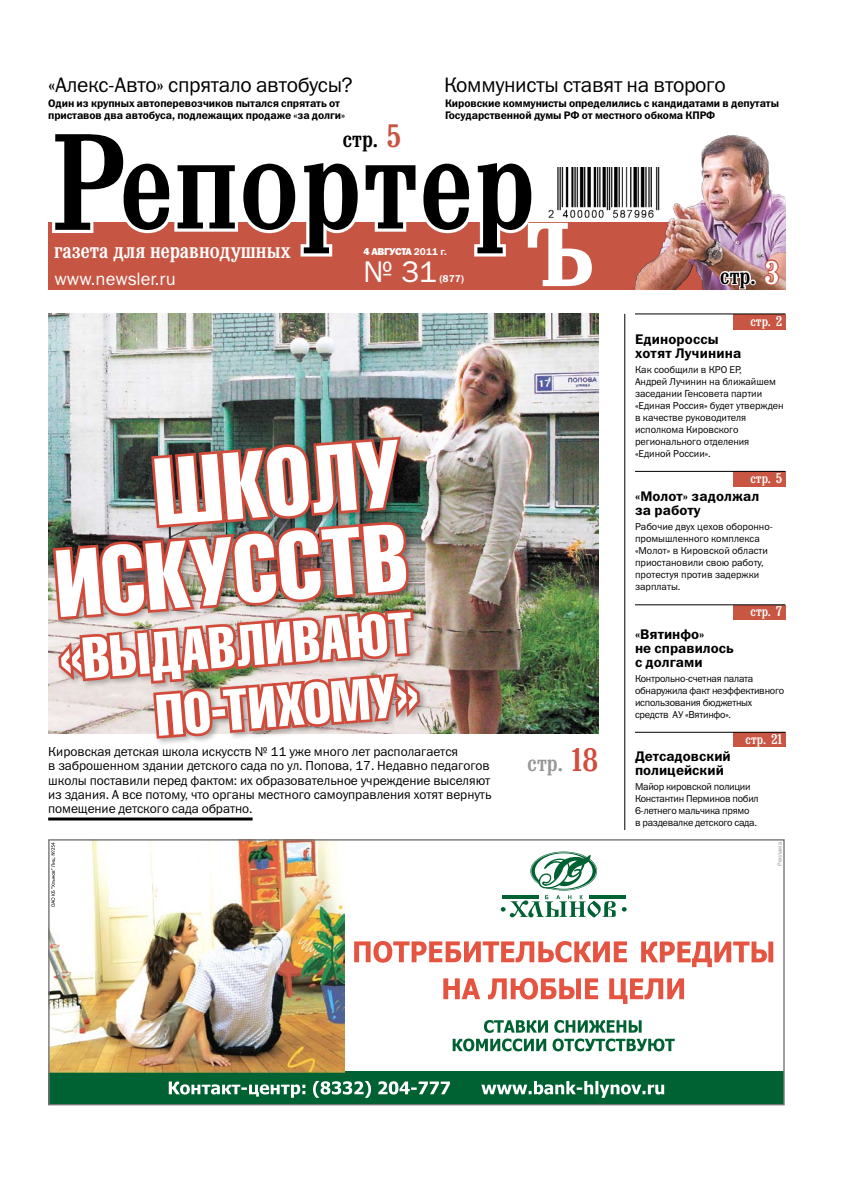
<style>
.page{position:relative;width:842px;height:1191px;background:#fff}
.page>*{position:absolute;margin:0;border:0;box-sizing:border-box;transform-origin:0 0}
.t1{font:93.5px/83.3px "Helios Compressed";color:#fff;text-align:right}
.t2{font:57.3px/63.4px "Helios Compressed";color:#fff;text-align:right}
.t3{font:30px "Franklin Gothic Book C";color:#fff}
.t4{font:24px "Bruskovaya C";color:#000}
.t5{font:24px "Bruskovaya C";color:#969696}
.t6{font:22.9px "Bruskovaya C";color:#fff}
.t7{font:21px "Franklin Gothic Book C";letter-spacing:-.015em;color:#000}
.t8{font:18px "Franklin Gothic Book C";color:#fff}
.t9{font:14px/14px "Franklin Gothic Demi C";color:#000}
.t10{font:14px "Bruskovaya C";color:#fff}
.t11{font:13px/14px "Franklin Gothic Book C";letter-spacing:-.005em;color:#000}
.t12{font:11px/12px "Franklin Gothic Demi C";letter-spacing:-.01em;color:#000}
.t13{font:10px/12px "Franklin Gothic Book C";letter-spacing:-.005em;color:#000}
.t14{font:10px/12px "Franklin Gothic Book C";letter-spacing:-.025em;color:#000}
.t15{font:10px "Franklin Gothic Heavy C";letter-spacing:-.03em;color:#fff}
.t16{font:10px "Franklin Gothic Demi C";color:#fff}
.t17{font:6px "Franklin Gothic Book C";color:#969696}
.s1{font-size:32px;color:#c75543}
.s2{font-family:"Franklin Gothic Demi C"}
.s3{font-size:32px;color:#d34b3a}
.s4{font-size:32px;color:#fff}
</style>
<div class="page">
<img style="left:48px;top:314px;width:550px;height:420px">
<div style="left:49px;top:1071px;width:735px;height:33px;background:#006132"></div>
<svg style="left:169px;top:1081px;width:495px;height:16px"></svg>
<svg style="left:453px;top:1020px;width:222px;height:31px"></svg>
<svg style="left:443px;top:978px;width:241px;height:26px"></svg>
<svg style="left:641px;top:941px;width:132px;height:26px"></svg>
<svg style="left:354px;top:941px;width:273px;height:21px"></svg>
<hr style="left:589px;top:895px;width:37px;height:3px;background:#006132">
<svg style="left:622px;top:907px;width:5px;height:4px"></svg>
<svg style="left:501px;top:851px;width:115px;height:66px"></svg>
<img style="left:50px;top:841px;width:295px;height:231px">
<div style="left:48px;top:839px;width:737px;height:266px;border:1px solid #777"></div>
<svg style="left:51px;top:842px;width:4px;height:65px"></svg>
<hr style="left:48px;top:817px;width:205px;height:3px;background:#000">
<hr style="left:624px;top:314px;width:1px;height:516px;background:#000">
<div style="left:733px;top:605px;width:52px;height:14px;background:#c95543"></div>
<hr style="left:635px;top:604px;width:150px;height:1px;background:#000">
<div style="left:733px;top:732px;width:52px;height:15px;background:#c95543"></div>
<hr style="left:635px;top:732px;width:150px;height:1px;background:#000">
<div style="left:733px;top:471px;width:52px;height:16px;background:#c95543"></div>
<hr style="left:635px;top:471px;width:150px;height:1px;background:#000">
<div style="left:733px;top:314px;width:52px;height:15px;background:#c95543"></div>
<hr style="left:635px;top:314px;width:150px;height:1px;background:#000">
<div style="left:48px;top:223px;width:737px;height:67px;background:#c75543"></div>
<svg style="left:55px;top:134px;width:477px;height:119px"></svg>
<svg style="left:528px;top:223px;width:57px;height:63px"></svg>
<img style="left:585px;top:135px;width:200px;height:155px">
<img style="left:548px;top:168px;width:115px;height:53px">
<svg style="left:718px;top:269px;width:38px;height:21px"></svg>
<svg style="left:764px;top:258px;width:14px;height:29px"></svg>
<div style="left:50px;top:434px;width:378px;height:312px;background:#000;opacity:.3"></div>
<img style="left:50px;top:434px;width:373px;height:307px">
<h3 class="t7" style="left:48px;top:73px;width:306px">«Алекс-Авто» спрятало автобусы?</h3>
<h3 class="t4" style="left:343px;top:126px;width:60px">стр. <span class="s1">5</span></h3>
<p class="t12" style="left:48px;top:97px;width:298px">Один из крупных автоперевозчиков пытался спрятать от приставов два автобуса, подлежащих продаже «за долги»</p>
<h3 class="t7" style="left:444px;top:73px;width:283px">Коммунисты ставят на второго</h3>
<p class="t12" style="left:445px;top:97px;width:336px">Кировские коммунисты определились с кандидатами в депутаты<br>Государственной думы РФ от местного обкома КПРФ</p>
<h3 class="t6" style="left:54px;top:238px;width:238px">газета для неравнодушных</h3>
<h3 class="t8" style="left:55px;top:269px;width:123px">www.newsler.ru</h3>
<p class="t15" style="left:363px;top:246px;width:85px">4 августа <span class="s2">2011 г.</span></p>
<h3 class="t3" style="left:363px;top:255px;width:75px">№ 31</h3>
<p class="t16" style="left:439px;top:273px;width:26px">(877)</p>
<h1 class="t1" style="left:45px;top:461px;width:354px;rotate:-5deg">Школу искусств</h1>
<h2 class="t2" style="left:58px;top:630px;width:355px;rotate:-5deg">«выдавливают по-тихому»</h2>
<p class="t11" style="left:48px;top:745px;width:445px">Кировская детская школа искусств № 11 уже много лет располагается<br>в заброшенном здании детского сада по ул. Попова, 17. Недавно педагогов школы поставили перед фактом: их образовательное учреждение выселяют из здания. А все потому, что органы местного самоуправления хотят вернуть помещение детского сада обратно.</p>
<h3 class="t5" style="left:528px;top:750px;width:72px">стр. <span class="s3">18</span></h3>
<h3 class="t4" style="left:720px;top:263px;width:60px">стр. <span class="s4">3</span></h3>
<h3 class="t10" style="left:750px;top:313px;width:34px">cтр. 2</h3>
<h3 class="t9" style="left:635px;top:332px;width:108px">Единороссы хотят Лучинина</h3>
<p class="t13" style="left:635px;top:363px;width:150px">Как сообщили в КРО ЕР,<br>Андрей Лучинин на ближайшем заседании Генсовета партии «Единая Россия» будет утвержден в качестве руководителя исполкома Кировского регионального отделения «Единой России».</p>
<h3 class="t10" style="left:750px;top:471px;width:34px">cтр. 5</h3>
<h3 class="t9" style="left:635px;top:489px;width:126px">«Молот» задолжал за работу</h3>
<p class="t13" style="left:635px;top:520px;width:139px">Рабочие двух цехов оборонно&shy;промышленного комплекса «Молот» в Кировской области приостановили свою работу, протестуя против задержки зарплаты.</p>
<h3 class="t10" style="left:750px;top:604px;width:34px">cтр. 7</h3>
<h3 class="t9" style="left:635px;top:626px;width:100px">«Вятинфо»<br>не справилось с долгами</h3>
<p class="t14" style="left:635px;top:672px;width:151px">Контрольно-счетная палата обнаружила факт неэффективного использования бюджетных средств АУ «Вятинфо».</p>
<h3 class="t10" style="left:746px;top:731px;width:38px">cтр. 21</h3>
<h3 class="t9" style="left:635px;top:749px;width:97px">Детсадовский полицейский</h3>
<p class="t14" style="left:635px;top:780px;width:125px">Майор кировской полиции<br>Константин Перминов побил<br>6-летнего мальчика прямо<br>в раздевалке детского сада.</p>
<p class="t17" style="left:776px;top:865px;width:25px;rotate:-90deg">Реклама</p>
</div>
